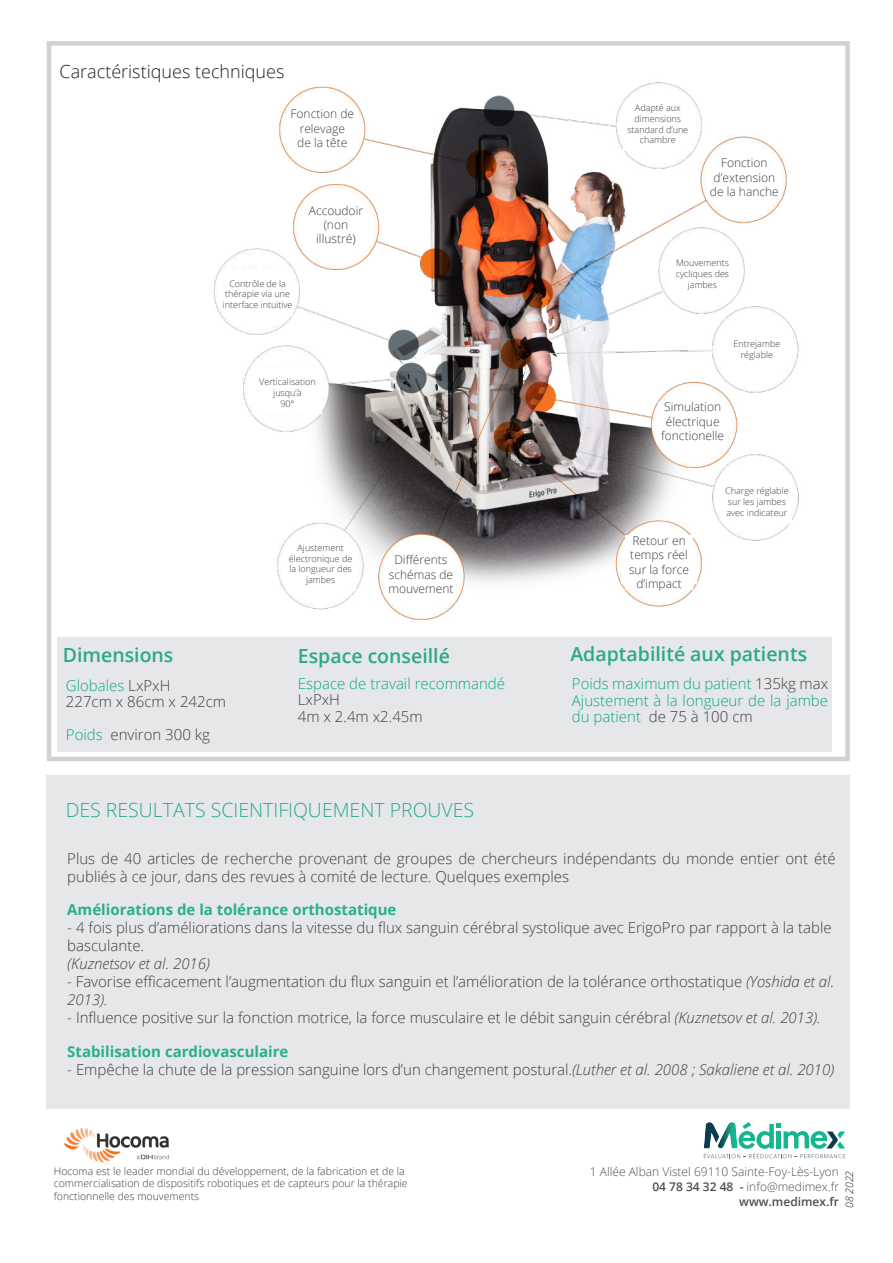
<style>
.page{position:relative;width:893px;height:1263px;background:#fff}
.page>*{position:absolute;margin:0;border:0;box-sizing:border-box;transform-origin:0 0}
.t1{font:600 19.5px "Open Sans";color:#2aaa84}
.t2{font:300 19.5px "Open Sans";color:#2aaa84}
.t3{font:300 18px "Open Sans";color:#231f20}
.t4{font:300 15px/18px "Open Sans";color:#3e3e3f}
.t5{font:300 15px/16.5px "Open Sans";color:#0ba981;text-align:justify}
.t6{font:700 15px "Open Sans";color:#27b08c}
.t7{font:italic 300 15px "Open Sans";color:#3e3e3f}
.t8{font:300 12px/14.4px "Open Sans";color:#3e3e3f;text-align:center}
.t9{font:300 12px/15px "Open Sans";color:#4e4e4e;text-align:right}
.t10{font:300 10.5px/12.6px "Open Sans";color:#3e3e3f}
.t11{font:italic 300 10.5px "Open Sans";color:#231f20}
.t12{font:300 9px/10.8px "Open Sans";color:#3e3e3f;text-align:center}
.s1{color:#0ba981}
.s2{color:#3e3e3f}
.s3{font-style:italic}
.s4{font-weight:600}
</style>
<div class="page">
<div style="left:47px;top:41px;width:803px;height:720px;border:5px solid #d1d2d4"></div>
<img style="left:64px;top:1127px;width:105px;height:36px">
<div style="left:57px;top:637px;width:775px;height:115px;background:#e6e7e9"></div>
<div style="left:47px;top:775px;width:803px;height:333px;background:#e6e7e9"></div>
<svg style="left:704px;top:1122px;width:141px;height:36px"></svg>
<img style="left:213px;top:82px;width:586px;height:538px">
<div style="left:289px;top:109px;width:66px;height:46px;background:#fff"></div>
<div style="left:623px;top:104px;width:70px;height:46px;background:#fff"></div>
<div style="left:709px;top:158px;width:70px;height:43px;background:#fff"></div>
<div style="left:303px;top:205px;width:66px;height:47px;background:#fff"></div>
<div style="left:223px;top:269px;width:70px;height:46px;background:#fff"></div>
<div style="left:253px;top:367px;width:69px;height:46px;background:#fff"></div>
<div style="left:668px;top:249px;width:69px;height:46px;background:#fff"></div>
<div style="left:722px;top:330px;width:70px;height:37px;background:#fff"></div>
<div style="left:658px;top:402px;width:70px;height:43px;background:#fff"></div>
<div style="left:722px;top:476px;width:70px;height:46px;background:#fff"></div>
<div style="left:621px;top:569px;width:76px;height:15px;background:#fff"></div>
<div style="left:625px;top:536px;width:68px;height:54px;background:#fff"></div>
<div style="left:386px;top:555px;width:70px;height:43px;background:#fff"></div>
<div style="left:286px;top:544px;width:69px;height:46px;background:#fff"></div>
<p class="t3" style="left:60px;top:64px;width:226px">Caractéristiques techniques</p>
<p class="t8" style="left:291px;top:108px;width:65px">Fonction de relevage<br>de la tête</p>
<p class="t12" style="left:627px;top:102px;width:62px">Adapté aux dimensions standard d’une chambre</p>
<p class="t8" style="left:309px;top:204px;width:56px">Accoudoir (non illustré)</p>
<p class="t8" style="left:710px;top:157px;width:70px">Fonction d’extension de la hanche</p>
<p class="t12" style="left:223px;top:279px;width:71px">Contrôle de la thérapie via une interface intuitive</p>
<p class="t12" style="left:259px;top:377px;width:58px">Verticalisation jusqu’à<br>90°</p>
<h1 class="t1" style="left:63px;top:647px;width:112px">Dimensions</h1>
<p class="t4" style="left:66px;top:677px;width:162px;line-height:16.5px"><span class="s1">Globales</span> LxPxH<br>227cm x 86cm x 242cm</p>
<p class="t4" style="left:66px;top:727px;width:146px"><span class="s1">Poids</span> environ 300 kg</p>
<p class="t12" style="left:289px;top:543px;width:65px">Ajustement électronique de la longueur des jambes</p>
<p class="t8" style="left:388px;top:553px;width:67px">Différents schémas de mouvement</p>
<h1 class="t1" style="left:298px;top:648px;width:154px">Espace conseillé</h1>
<p class="t5" style="left:298px;top:676px;width:209px">Espace de travail recommandé</p>
<p class="t4" style="left:298px;top:691px;width:126px;line-height:16.5px">LxPxH<br>4m x 2.4m x2.45m</p>
<p class="t12" style="left:676px;top:259px;width:55px">Mouvements cycliques des jambes</p>
<p class="t12" style="left:733px;top:339px;width:48px">Entrejambe réglable</p>
<p class="t8" style="left:661px;top:401px;width:64px">Simulation électrique fonctionelle</p>
<p class="t8" style="left:629px;top:535px;width:62px">Retour en temps réel sur la force d’impact</p>
<p class="t12" style="left:725px;top:486px;width:65px;text-align:left">Charge réglable sur les jambes avec indicateur</p>
<h1 class="t1" style="left:570px;top:646px;width:238px">Adaptabilité aux patients</h1>
<p class="t5" style="left:572px;top:675px;width:258px">Poids maximum du patient <span class="s2">135kg max </span>Ajustement à la longueur de la jambe du patient <span class="s2">de 75 à 100 cm</span></p>
<h1 class="t2" style="left:66px;top:802px;width:410px">DES RESULTATS SCIENTIFIQUEMENT PROUVES</h1>
<p class="t4" style="left:67px;top:851px;width:770px">Plus de 40 articles de recherche provenant de groupes de chercheurs indépendants du monde entier ont été publiés à ce jour, dans des revues à comité de lecture. Quelques exemples</p>
<p class="t6" style="left:67px;top:903px;width:331px">Améliorations de la tolérance orthostatique</p>
<p class="t4" style="left:67px;top:918px;width:766px">- 4 fois plus d’améliorations dans la vitesse du flux sanguin cérébral systolique avec ErigoPro par rapport à la table basculante.</p>
<p class="t7" style="left:67px;top:957px;width:144px">(Kuznetsov et al. 2016)</p>
<p class="t4" style="left:67px;top:972px;width:768px"><span class="s3">-</span> Favorise efficacement l’augmentation du flux sanguin et l’amélioration de la tolérance orthostatique <span class="s3">(Yoshida et al.<br>2013).</span></p>
<p class="t4" style="left:67px;top:1008px;width:755px">- Influence positive sur la fonction motrice, la force musculaire et le débit sanguin cérébral <span class="s3">(Kuznetsov et al. 2013).</span></p>
<p class="t6" style="left:67px;top:1045px;width:223px">Stabilisation cardiovasculaire</p>
<p class="t4" style="left:67px;top:1062px;width:768px">- Empêche la chute de la pression sanguine lors d’un changement postural.<span class="s3">(Luther et al. 2008 ; Sakaliene et al. 2010)</span></p>
<p class="t10" style="left:54px;top:1164px;width:355px">Hocoma est le leader mondial du développement, de la fabrication et de la commercialisation de dispositifs robotiques et de capteurs pour la thérapie fonctionnelle des mouvements</p>
<p class="t9" style="left:590px;top:1165px;width:251px">1 Allée Alban Vistel 69110 Sainte-Foy-Lès-Lyon<br><span class="s4">04 78 34 32 48 -</span> info@medimex.fr <span class="s4">www.medimex.fr</span></p>
<p class="t11" style="left:845px;top:1208px;width:39px;rotate:-90deg">08 2022</p>
</div>
